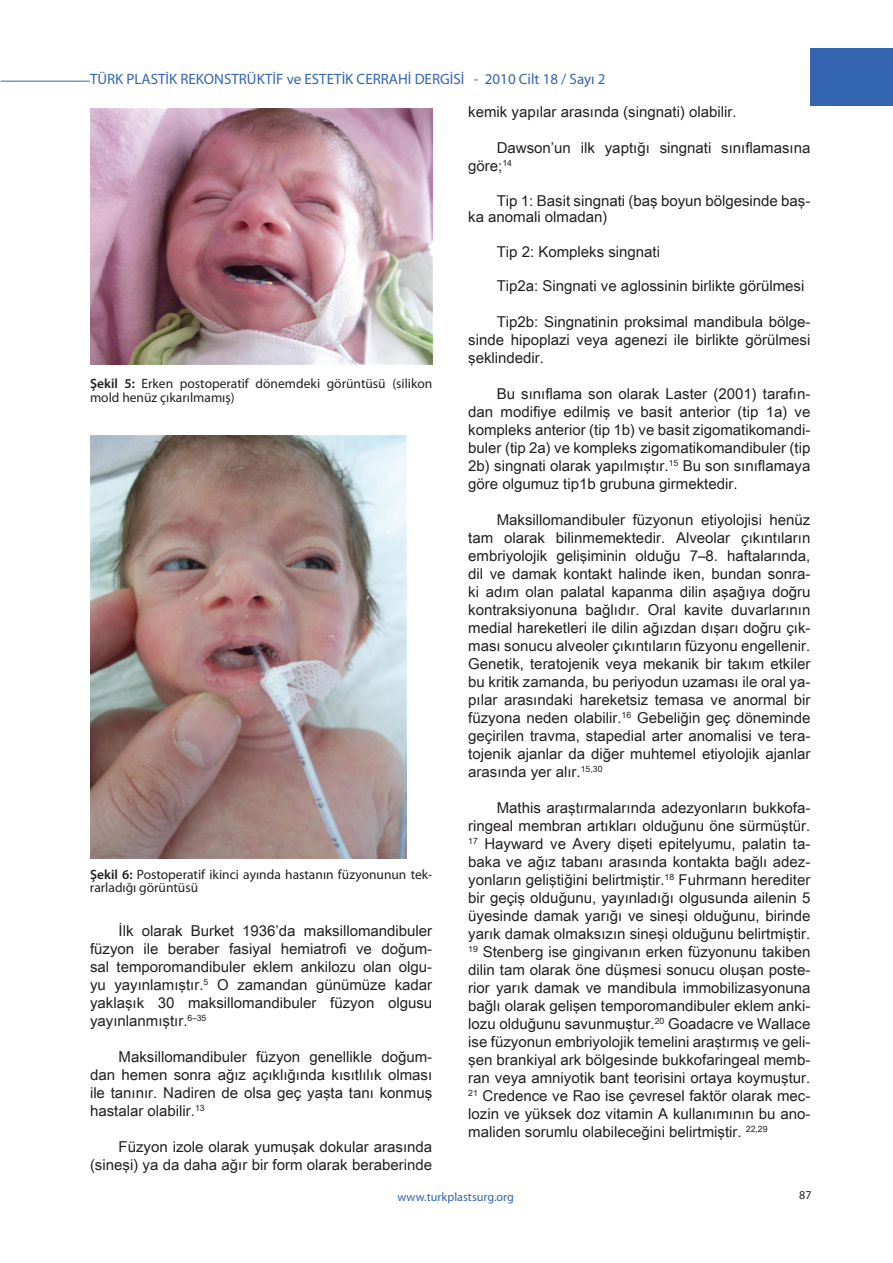
<style>
.page{position:relative;width:893px;height:1263px;background:#fff}
.page>*{position:absolute;margin:0;border:0;box-sizing:border-box;transform-origin:0 0}
.t1{font:15px/18px "Arial Unicode MS";color:#231f20;text-align:justify}
.t2{font:15px "Myriad Pro";color:#3365b0}
.t3{font:13.5px/13.5px "Myriad Pro";color:#231f20}
.t4{font:12.15px "Myriad Pro";color:#3365b0}
.t5{font:12px "Myriad Pro";color:#231f20}
.s1{font-weight:600}
</style>
<div class="page">
<hr style="left:1px;top:81px;width:89px;height:1px;background:#3365b0">
<div style="left:810px;top:48px;width:83px;height:57px;background:#3365b0"></div>
<img style="left:90px;top:435px;width:317px;height:423px">
<img style="left:90px;top:108px;width:342px;height:257px">
<p class="t2" style="left:90px;top:70px;width:517px">TÜRK PLASTİK REKONSTRÜKTİF ve ESTETİK CERRAHİ DERGİSİ - 2010 Cilt 18 / Sayı 2</p>
<p class="t1" style="left:468px;top:103px;width:270px">kemik yapılar arasında (singnati) olabilir.</p>
<p class="t1" style="left:468px;top:139px;width:344px;text-indent:28px">Dawson’un ilk yaptığı singnati sınıflamasına göre;<sup>14</sup></p>
<p class="t1" style="left:468px;top:192px;width:344px;line-height:16.5px;text-indent:28px">Tip 1: Basit singnati (baş boyun bölgesinde baş&shy;ka anomali olmadan)</p>
<p class="t1" style="left:497px;top:242px;width:165px">Tip 2: Kompleks singnati</p>
<p class="t1" style="left:497px;top:277px;width:309px">Tip2a: Singnati ve aglossinin birlikte görülmesi</p>
<p class="t1" style="left:468px;top:313px;width:344px;text-indent:29px">Tip2b: Singnatinin proksimal mandibula bölge&shy;sinde hipoplazi veya agenezi ile birlikte görülmesi şeklindedir.</p>
<p class="t1" style="left:468px;top:385px;width:344px;text-indent:29px">Bu sınıflama son olarak Laster (2001) tarafın&shy;dan modifiye edilmiş ve basit anterior (tip 1a) ve kompleks anterior (tip 1b) ve basit zigomatikomandi&shy;buler (tip 2a) ve kompleks zigomatikomandibuler (tip 2b) singnati olarak yapılmıştır.<sup>15</sup> Bu son sınıflamaya göre olgumuz tip1b grubuna girmektedir.</p>
<p class="t1" style="left:468px;top:511px;width:344px;text-indent:28px">Maksillomandibuler füzyonun etiyolojisi henüz tam olarak bilinmemektedir. Alveolar çıkıntıların embriyolojik gelişiminin olduğu 7–8. haftalarında, dil ve damak kontakt halinde iken, bundan sonra&shy;ki adım olan palatal kapanma dilin aşağıya doğru kontraksiyonuna bağlıdır. Oral kavite duvarlarının medial hareketleri ile dilin ağızdan dışarı doğru çık&shy;ması sonucu alveoler çıkıntıların füzyonu engellenir.<br>Genetik, teratojenik veya mekanik bir takım etkiler bu kritik zamanda, bu periyodun uzaması ile oral ya&shy;pılar arasındaki hareketsiz temasa ve anormal bir füzyona neden olabilir.<sup>16</sup> Gebeliğin geç döneminde geçirilen travma, stapedial arter anomalisi ve tera&shy;tojenik ajanlar da diğer muhtemel etiyolojik ajanlar arasında yer alır.<sup>15,30</sup></p>
<p class="t1" style="left:468px;top:799px;width:344px;text-indent:28px">Mathis araştırmalarında adezyonların bukkofa&shy;ringeal membran artıkları olduğunu öne sürmüştür.<br><sup>17</sup> Hayward ve Avery dişeti epitelyumu, palatin ta&shy;baka ve ağız tabanı arasında kontakta bağlı adez&shy;yonların geliştiğini belirtmiştir.<sup>18</sup> Fuhrmann herediter bir geçiş olduğunu, yayınladığı olgusunda ailenin 5 üyesinde damak yarığı ve sineşi olduğunu, birinde yarık damak olmaksızın sineşi olduğunu belirtmiştir.<br><sup>19</sup> Stenberg ise gingivanın erken füzyonunu takiben dilin tam olarak öne düşmesi sonucu oluşan poste&shy;rior yarık damak ve mandibula immobilizasyonuna bağlı olarak gelişen temporomandibuler eklem anki&shy;lozu olduğunu savunmuştur.<sup>20</sup> Goadacre ve Wallace ise füzyonun embriyolojik temelini araştırmış ve geli&shy;şen brankiyal ark bölgesinde bukkofaringeal memb&shy;ran veya amniyotik bant teorisini ortaya koymuştur.<br><sup>21</sup> Credence ve Rao ise çevresel faktör olarak mec&shy;lozin ve yüksek doz vitamin A kullanımının bu ano&shy;maliden sorumlu olabileceğini belirtmiştir. <sup>22,29</sup></p>
<p class="t3" style="left:90px;top:377px;width:344px"><span class="s1">Şekil 5:</span> Erken postoperatif dönemdeki görüntüsü (silikon mold henüz çıkarılmamış)</p>
<p class="t3" style="left:90px;top:867px;width:344px"><span class="s1">Şekil 6:</span> Postoperatif ikinci ayında hastanın füzyonunun tek&shy;rarladığı görüntüsü</p>
<p class="t1" style="left:90px;top:921px;width:344px;text-indent:29px">İlk olarak Burket 1936’da maksillomandibuler füzyon ile beraber fasiyal hemiatrofi ve doğum&shy;sal temporomandibuler eklem ankilozu olan olgu&shy;yu yayınlamıştır.<sup>5</sup> O zamandan günümüze kadar yaklaşık 30 maksillomandibuler füzyon olgusu yayınlanmıştır.<sup>6–35</sup></p>
<p class="t1" style="left:90px;top:1047px;width:344px;text-indent:29px">Maksillomandibuler füzyon genellikle doğum&shy;dan hemen sonra ağız açıklığında kısıtlılık olması ile tanınır. Nadiren de olsa geç yaşta tanı konmuş hastalar olabilir.<sup>13</sup></p>
<p class="t1" style="left:90px;top:1137px;width:344px;text-align:right">Füzyon izole olarak yumuşak dokular arasında (sineşi) ya da daha ağır bir form olarak beraberinde</p>
<p class="t4" style="left:398px;top:1189px;width:118px">www.turkplastsurg.org</p>
<p class="t5" style="left:799px;top:1187px;width:14px">87</p>
</div>
